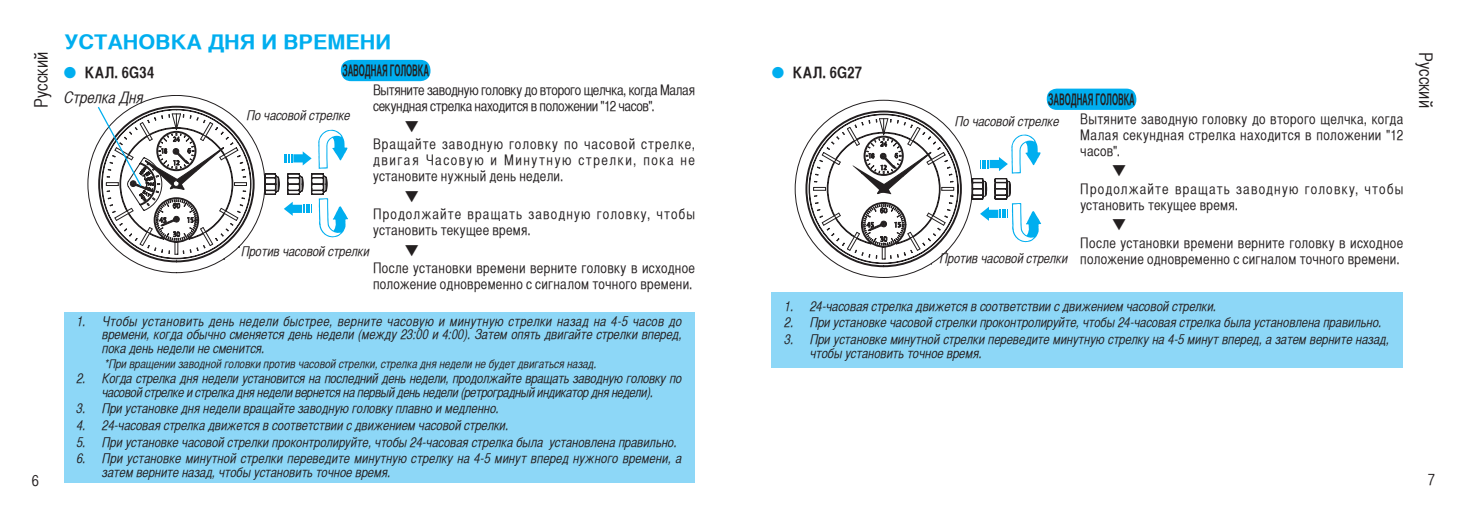
<style>
.page{position:relative;width:1467px;height:511px;background:#fff}
.page>*{position:absolute;margin:0;border:0;box-sizing:border-box;transform-origin:0 0}
.t1{font:20.25px "Helvetica CY Bold";color:#00aeef;scale:1.3 1}
.t2{font:18px "Helvetica CY Plain";color:#231f20}
.t3{font:15.97px "Helvetica CY Bold";letter-spacing:-.005em;color:#231f20;scale:.6 1}
.t4{font:15.97px "Helvetica CY Oblique";color:#231f20}
.t5{font:15.75px "Helvetica CY Bold";letter-spacing:.02em;color:#231f20}
.t6{font:14.4px/16px "Helvetica CY Plain";letter-spacing:.02em;color:#231f20}
.t7{font:14.4px/16px "Helvetica CY Plain";letter-spacing:.075em;color:#231f20}
.t8{font:14.4px/16px "Helvetica CY Plain";letter-spacing:-.025em;color:#231f20}
.t9{font:13.5px/13.5px "Helvetica CY Oblique";color:#231f20}
.t10{font:11.92px "Helvetica CY Oblique";color:#231f20}
.s1{color:#00aeef}
</style>
<div class="page">
<svg style="left:88px;top:95px;width:177px;height:178px"></svg>
<div style="left:65px;top:312px;width:630px;height:170px;background:#8dd7f7"></div>
<svg style="left:97px;top:105px;width:150px;height:150px"></svg>
<svg style="left:795px;top:100px;width:177px;height:177px"></svg>
<svg style="left:813px;top:118px;width:141px;height:141px"></svg>
<div style="left:772px;top:292px;width:631px;height:76px;background:#8dd7f7"></div>
<svg style="left:265px;top:130px;width:83px;height:107px"></svg>
<svg style="left:972px;top:134px;width:69px;height:108px"></svg>
<div style="left:341px;top:60px;width:90px;height:21px;background:#00aeef;border-radius:10px"></div>
<div style="left:1047px;top:88px;width:89px;height:22px;background:#00aeef;border-radius:10px"></div>
<h2 class="t2" style="left:31px;top:108px;width:57px;rotate:-90deg">Русский</h2>
<h1 class="t1" style="left:64px;top:30px;width:253px">УСТАНОВКА ДНЯ И ВРЕМЕНИ</h1>
<p class="t5" style="left:64px;top:62px;width:92px"><span class="s1">●</span> КАЛ. 6G34</p>
<p class="t3" style="left:342px;top:61px;width:146px">ЗАВОДНАЯ ГОЛОВКА</p>
<p class="t5" style="left:772px;top:62px;width:92px"><span class="s1">●</span> КАЛ. 6G27</p>
<p class="t4" style="left:64px;top:88px;width:81px">Стрелка Дня</p>
<p class="t8" style="left:373px;top:82px;width:324px">Вытяните заводную головку до второго щелчка, когда Малая секундная стрелка находится в положении "12 часов".</p>
<p class="t6" style="left:373px;top:136px;width:324px;text-align:justify">Вращайте заводную головку по часовой стрелке, двигая Часовую и Минутную стрелки, пока не установите нужный день недели.</p>
<p class="t7" style="left:373px;top:206px;width:324px">Продолжайте вращать заводную головку, чтобы установить текущее время.</p>
<p class="t6" style="left:373px;top:260px;width:324px">После установки времени верните головку в исходное положение одновременно с сигналом точного времени.</p>
<p class="t9" style="left:103px;top:314px;width:581px;text-align:justify;text-indent:-26px">1. Чтобы установить день недели быстрее, верните часовую и минутную стрелки назад на 4-5 часов до времени, когда обычно сменяется день недели (между 23:00 и 4:00). Затем опять двигайте стрелки вперед, пока день недели не сменится.</p>
<p class="t10" style="left:105px;top:357px;width:493px">*При вращении заводной головки против часовой стрелки, стрелка дня недели не будет двигаться назад.</p>
<p class="t9" style="left:77px;top:371px;width:607px;text-align:center">2. Когда стрелка дня недели установится на последний день недели, продолжайте вращать заводную головку по часовой стрелке и стрелка дня недели вернется на первый день недели (ретроградный индикатор дня недели).</p>
<p class="t9" style="left:77px;top:401px;width:424px">3. При установке дня недели вращайте заводную головку плавно и медленно.</p>
<p class="t9" style="left:77px;top:418px;width:434px">4. 24-часовая стрелка движется в соответствии с движением часовой стрелки.</p>
<p class="t9" style="left:77px;top:435px;width:602px">5. При установке часовой стрелки проконтролируйте, чтобы 24-часовая стрелка была установлена правильно.</p>
<p class="t9" style="left:103px;top:451px;width:581px;text-indent:-26px">6. При установке минутной стрелки переведите минутную стрелку на 4-5 минут вперед нужного времени, а затем верните назад, чтобы установить точное время.</p>
<p class="t9" style="left:247px;top:109px;width:105px">По часовой стрелке</p>
<p class="t9" style="left:242px;top:244px;width:130px">Против часовой стрелки</p>
<p class="t3" style="left:1048px;top:90px;width:146px">ЗАВОДНАЯ ГОЛОВКА</p>
<p class="t6" style="left:1080px;top:111px;width:325px">Вытяните заводную головку до второго щелчка, когда<br>Малая секундная стрелка находится в положении "12 часов".</p>
<p class="t7" style="left:1080px;top:181px;width:325px">Продолжайте вращать заводную головку, чтобы установить текущее время.</p>
<p class="t6" style="left:1080px;top:235px;width:325px">После установки времени верните головку в исходное положение одновременно с сигналом точного времени.</p>
<p class="t9" style="left:785px;top:299px;width:434px">1. 24-часовая стрелка движется в соответствии с движением часовой стрелки.</p>
<p class="t9" style="left:785px;top:315px;width:599px">2. При установке часовой стрелки проконтролируйте, чтобы 24-часовая стрелка была установлена правильно.</p>
<p class="t9" style="left:810px;top:332px;width:581px;text-indent:-26px">3. При установке минутной стрелки переведите минутную стрелку на 4-5 минут вперед, а затем верните назад, чтобы установить точное время.</p>
<p class="t9" style="left:955px;top:114px;width:106px">По часовой стрелке</p>
<p class="t9" style="left:940px;top:252px;width:130px">Против часовой стрелки</p>
<h2 class="t2" style="left:1436px;top:52px;width:57px;rotate:90deg">Русский</h2>
</div>
